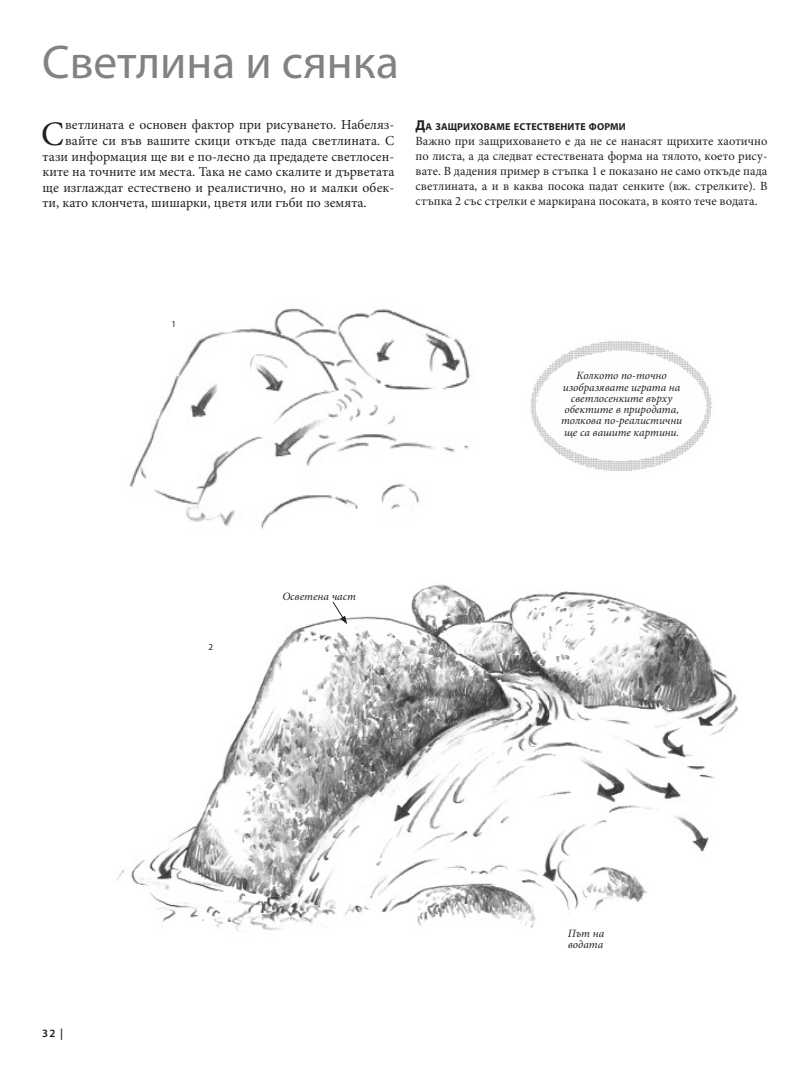
<style>
.page{position:relative;width:810px;height:1080px;background:#fff}
.page>*{position:absolute;margin:0;border:0;box-sizing:border-box;transform-origin:0 0}
._03_Überschrift_01_D{font:47.5px "Myriad Pro";color:#808285}
._10_Einleitungsblock{font:34.38px "Minion Pro";color:#231f20}
._10_Einleitungsblock-2{font:13.75px "Minion Pro";color:#231f20}
._11_Grundtext{font:12.5px/15px "Minion Pro";color:#231f20;text-align:justify}
.krugche{font:italic 11.25px/11.2px "Minion Pro";color:#231f20}
.t1{font:600 11.25px "Myriad Pro";color:#231f20}
._04_1_Überschrift_Av{font:700 10.12px "Myriad Pro";letter-spacing:.015em;color:#231f20}
._12_3_Bildbeschreibu{font:9px "Myriad Pro";color:#231f20}
.s1{font-size:14.38px}
</style>
<div class="page">
<img style="left:117px;top:584px;width:621px;height:348px">
<img style="left:129px;top:308px;width:342px;height:221px">
<svg style="left:332px;top:601px;width:15px;height:23px"></svg>
<img style="left:556px;top:341px;width:156px;height:130px">
<img style="left:530px;top:360px;width:26px;height:91px">
<p class="_03_Überschrift_01_D" style="left:42px;top:33px;width:358px">Светлина и сянка</p>
<p class="_10_Einleitungsblock" style="left:41px;top:111px;width:24px">С</p>
<p class="_10_Einleitungsblock-2" style="left:65px;top:116px;width:331px">ветлината е основен фактор при рисуването. Набеляз-</p>
<p class="_10_Einleitungsblock-2" style="left:65px;top:131px;width:331px">вайте си във вашите скици откъде пада светлината. С</p>
<p class="_10_Einleitungsblock-2" style="left:43px;top:147px;width:353px">тази информация ще ви е по-лесно да предадете светлосен-</p>
<p class="_10_Einleitungsblock-2" style="left:43px;top:163px;width:353px">ките на точните им места. Така не само скалите и дърветата</p>
<p class="_10_Einleitungsblock-2" style="left:43px;top:178px;width:353px">ще изглаждат естествено и реалистично, но и малки обек-</p>
<p class="_10_Einleitungsblock-2" style="left:43px;top:194px;width:326px">ти, като клончета, шишарки, цветя или гъби по земята.</p>
<p class="_04_1_Überschrift_Av" style="left:416px;top:120px;width:212px"><span class="s1">Д</span>а защриховаме естествените форми</p>
<p class="_11_Grundtext" style="left:416px;top:134px;width:353px">Важно при защриховането е да не се нанасят щрихите хаотично по листа, а да следват естествената форма на тялото, което рису&shy;вате. В дадения пример в стъпка 1 е показано не само откъде пада светлината, а и в каква посока падат сенките (вж. стрелките). В стъпка 2 със стрелки е маркирана посоката, в която тече водата.</p>
<p class="_12_3_Bildbeschreibu" style="left:171px;top:318px;width:6px">1</p>
<p class="krugche" style="left:561px;top:370px;width:123px;text-align:center">Колкото по-точно изобразявате играта на светлосенките върху обектите в природата, толкова по-реалистични ще са вашите картини.</p>
<p class="_12_3_Bildbeschreibu" style="left:209px;top:642px;width:6px">2</p>
<p class="krugche" style="left:282px;top:591px;width:75px">Осветена част</p>
<p class="t1" style="left:42px;top:1027px;width:22px">32 |</p>
<p class="krugche" style="left:568px;top:928px;width:38px">Път на водата</p>
</div>
